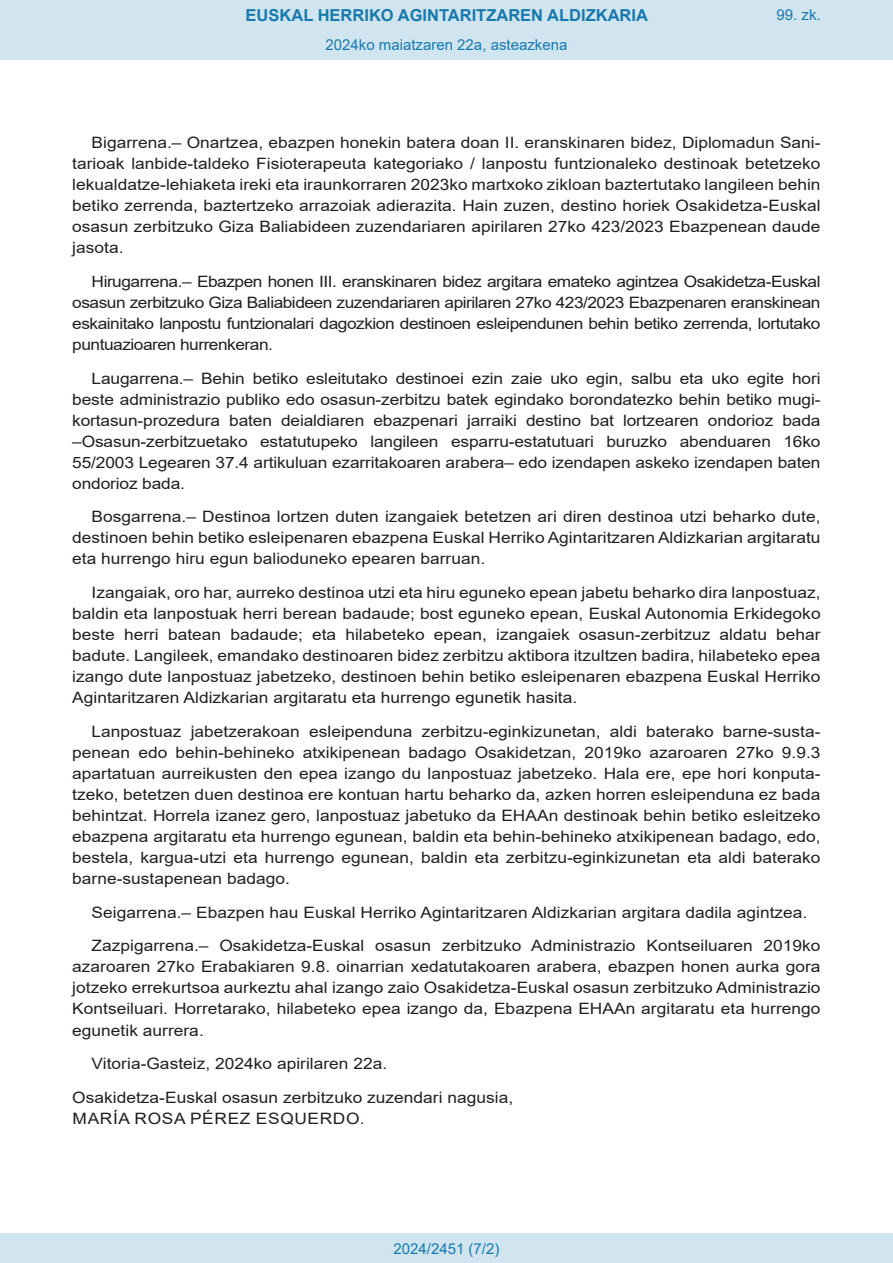
<style>
.page{position:relative;width:893px;height:1263px;background:#fff}
.page>*{position:absolute;margin:0;border:0;box-sizing:border-box;transform-origin:0 0}
.t1{font:700 16.5px "Arial";color:#1879ad}
.BOPVDetalle{font:15.6px/21px "Arial";color:#231f20;text-align:justify;scale:1.11 1}
.BOPVFirmaPuesto{font:15.6px "Arial";color:#231f20;scale:1.11 1}
.BOPVFirmaLugFec{font:15.6px "Arial";color:#231f20;scale:1.11 1}
.BOPVFirmaNombre{font:15.6px "Arial";letter-spacing:.035em;color:#231f20;scale:1.11 1}
.Paginacion_Centro{font:15px "Arial";color:#1879ad}
</style>
<div class="page">
<div style="left:0;top:0;width:893px;height:60px;background:#d0e5f0"></div>
<div style="left:0;top:1233px;width:893px;height:30px;background:#d0e5f0"></div>
<p class="t1" style="left:246px;top:3px;width:404px">EUSKAL HERRIKO AGINTARITZAREN ALDIZKARIA</p>
<p class="Paginacion_Centro" style="left:326px;top:35px;width:243px">2024ko maiatzaren 22a, asteazkena</p>
<p class="Paginacion_Centro" style="left:776px;top:5px;width:46px">99. zk.</p>
<p class="BOPVDetalle" style="left:72px;top:132px;width:676px;text-indent:19px">Bigarrena.– Onartzea, ebazpen honekin batera doan II. eranskinaren bidez, Diplomadun Sani&shy;tarioak lanbide-taldeko Fisioterapeuta kategoriako / lanpostu funtzionaleko destinoak betetzeko lekualdatze-lehiaketa ireki eta iraunkorraren 2023ko martxoko zikloan baztertutako langileen behin betiko zerrenda, baztertzeko arrazoiak adierazita. Hain zuzen, destino horiek Osakidetza-Euskal osasun zerbitzuko Giza Baliabideen zuzendariaren apirilaren 27ko 423/2023 Ebazpenean daude jasota.</p>
<p class="BOPVDetalle" style="left:72px;top:271px;width:676px;text-indent:19px">Hirugarrena.– Ebazpen honen III. eranskinaren bidez argitara emateko agintzea Osakidetza-Euskal osasun zerbitzuko Giza Baliabideen zuzendariaren apirilaren 27ko 423/2023 Ebazpenaren eranskinean eskainitako lanpostu funtzionalari dagozkion destinoen esleipendunen behin betiko zerrenda, lortutako puntuazioaren hurrenkeran.</p>
<p class="BOPVDetalle" style="left:72px;top:368px;width:676px;text-indent:19px">Laugarrena.– Behin betiko esleitutako destinoei ezin zaie uko egin, salbu eta uko egite hori beste administrazio publiko edo osasun-zerbitzu batek egindako borondatezko behin betiko mugi&shy;kortasun-prozedura baten deialdiaren ebazpenari jarraiki destino bat lortzearen ondorioz bada –Osasun-zerbitzuetako estatutupeko langileen esparru-estatutuari buruzko abenduaren 16ko 55/2003 Legearen 37.4 artikuluan ezarritakoaren arabera– edo izendapen askeko izendapen baten ondorioz bada.</p>
<p class="BOPVDetalle" style="left:72px;top:506px;width:676px;text-indent:19px">Bosgarrena.– Destinoa lortzen duten izangaiek betetzen ari diren destinoa utzi beharko dute, destinoen behin betiko esleipenaren ebazpena Euskal Herriko Agintaritzaren Aldizkarian argitaratu eta hurrengo hiru egun balioduneko epearen barruan.</p>
<p class="BOPVDetalle" style="left:72px;top:582px;width:676px;text-indent:19px">Izangaiak, oro har, aurreko destinoa utzi eta hiru eguneko epean jabetu beharko dira lanpostuaz, baldin eta lanpostuak herri berean badaude; bost eguneko epean, Euskal Autonomia Erkidegoko beste herri batean badaude; eta hilabeteko epean, izangaiek osasun-zerbitzuz aldatu behar badute. Langileek, emandako destinoaren bidez zerbitzu aktibora itzultzen badira, hilabeteko epea izango dute lanpostuaz jabetzeko, destinoen behin betiko esleipenaren ebazpena Euskal Herriko Agintaritzaren Aldizkarian argitaratu eta hurrengo egunetik hasita.</p>
<p class="BOPVDetalle" style="left:72px;top:721px;width:676px;text-indent:19px">Lanpostuaz jabetzerakoan esleipenduna zerbitzu-eginkizunetan, aldi baterako barne-susta&shy;penean edo behin-behineko atxikipenean badago Osakidetzan, 2019ko azaroaren 27ko 9.9.3 apartatuan aurreikusten den epea izango du lanpostuaz jabetzeko. Hala ere, epe hori konputa&shy;tzeko, betetzen duen destinoa ere kontuan hartu beharko da, azken horren esleipenduna ez bada behintzat. Horrela izanez gero, lanpostuaz jabetuko da EHAAn destinoak behin betiko esleitzeko ebazpena argitaratu eta hurrengo egunean, baldin eta behin-behineko atxikipenean badago, edo, bestela, kargua-utzi eta hurrengo egunean, baldin eta zerbitzu-eginkizunetan eta aldi baterako barne-sustapenean badago.</p>
<p class="BOPVDetalle" style="left:92px;top:902px;width:646px">Seigarrena.– Ebazpen hau Euskal Herriko Agintaritzaren Aldizkarian argitara dadila agintzea.</p>
<p class="BOPVDetalle" style="left:72px;top:935px;width:676px;text-indent:19px">Zazpigarrena.– Osakidetza-Euskal osasun zerbitzuko Administrazio Kontseiluaren 2019ko azaroaren 27ko Erabakiaren 9.8. oinarrian xedatutakoaren arabera, ebazpen honen aurka gora jotzeko errekurtsoa aurkeztu ahal izango zaio Osakidetza-Euskal osasun zerbitzuko Administrazio Kontseiluari. Horretarako, hilabeteko epea izango da, Ebazpena EHAAn argitaratu eta hurrengo egunetik aurrera.</p>
<p class="BOPVFirmaLugFec" style="left:92px;top:1053px;width:268px">Vitoria-Gasteiz, 2024ko apirilaren 22a.</p>
<p class="BOPVFirmaPuesto" style="left:72px;top:1087px;width:399px">Osakidetza-Euskal osasun zerbitzuko zuzendari nagusia,</p>
<p class="BOPVFirmaNombre" style="left:73px;top:1108px;width:265px">MARÍA ROSA PÉREZ ESQUERDO.</p>
<p class="Paginacion_Centro" style="left:393px;top:1238px;width:107px">2024/2451 (7/2)</p>
</div>
